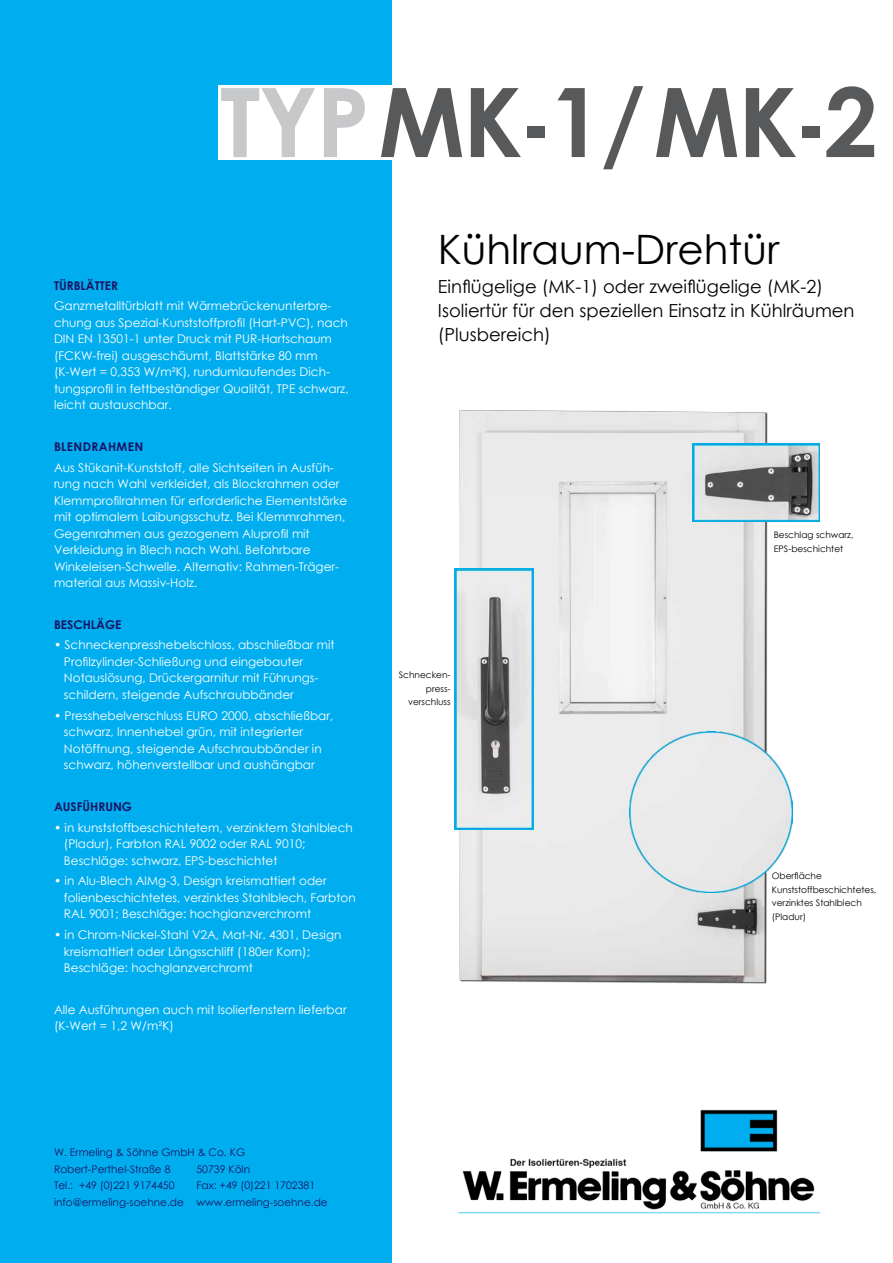
<style>
.page{position:relative;width:893px;height:1263px;background:#fff}
.page>*{position:absolute;margin:0;border:0;box-sizing:border-box;transform-origin:0 0}
.t1{font:700 96px "Century Gothic";letter-spacing:-.02em;color:#58595b}
.t2{font:40.5px "Century Gothic";color:#000}
.t3{font:18px/24px "Century Gothic";color:#000}
.t4{font:12px/16.5px "Century Gothic";color:#fff}
.t5{font:700 12px "Century Gothic";color:#1b1464}
.t6{font:700 12px "Century Gothic";letter-spacing:.03em;color:#1b1464}
.t7{font:10.5px/16.5px "Century Gothic";color:#1b1464}
.t8{font:9px/13.5px "Century Gothic";color:#000}
.s1{color:#c7c8ca}
</style>
<div class="page">
<img style="left:458px;top:1109px;width:363px;height:105px">
<div style="left:0;top:0;width:391px;height:1263px;background:#00aeef"></div>
<div style="left:218px;top:85px;width:660px;height:74px;background:#fff"></div>
<img style="left:454px;top:410px;width:321px;height:574px">
<img style="left:630px;top:731px;width:162px;height:162px">
<img style="left:692px;top:444px;width:128px;height:78px">
<img style="left:455px;top:568px;width:78px;height:261px">
<h1 class="t1" style="left:220px;top:49px;width:659px"><span class="s1">TYP</span>MK-1/MK-2</h1>
<p class="t5" style="left:54px;top:276px;width:66px">TÜRBLÄTTER</p>
<p class="t4" style="left:54px;top:298px;width:296px">Ganzmetalltürblatt mit Wärmebrückenunterbre&shy;chung aus Spezial-Kunststoffprofil (Hart-PVC), nach DIN EN 13501-1 unter Druck mit PUR-Hartschaum (FCKW-frei) ausgeschäumt, Blattstärke 80 mm (K-Wert = 0,353 W/m²K), rundumlaufendes Dich&shy;tungsprofil in fettbeständiger Qualität, TPE schwarz, leicht austauschbar.</p>
<p class="t6" style="left:54px;top:437px;width:91px">BLENDRAHMEN</p>
<p class="t4" style="left:54px;top:459px;width:295px">Aus Stükanit-Kunststoff, alle Sichtseiten in Ausfüh&shy;rung nach Wahl verkleidet, als Blockrahmen oder Klemmprofilrahmen für erforderliche Elementstärke mit optimalem Laibungsschutz. Bei Klemmrahmen, Gegenrahmen aus gezogenem Aluprofil mit Verkleidung in Blech nach Wahl. Befahrbare Winkeleisen-Schwelle. Alternativ: Rahmen-Träger&shy;material aus Massiv-Holz.</p>
<p class="t5" style="left:54px;top:615px;width:69px">BESCHLÄGE</p>
<p class="t4" style="left:64px;top:637px;width:272px;text-indent:-10px">• Schneckenpresshebelschloss, abschließbar mit Profilzylinder-Schließung und eingebauter Notauslösung, Drückergarnitur mit Führungs&shy;schildern, steigende Aufschraubbänder</p>
<p class="t4" style="left:64px;top:707px;width:271px;text-indent:-10px">• Presshebelverschluss EURO 2000, abschließbar, schwarz, Innenhebel grün, mit integrierter Notöffnung, steigende Aufschraubbänder in schwarz, höhenverstellbar und aushängbar</p>
<p class="t5" style="left:54px;top:797px;width:79px">AUSFÜHRUNG</p>
<p class="t4" style="left:64px;top:819px;width:290px;text-indent:-10px">• in kunststoffbeschichtetem, verzinktem Stahlblech (Pladur), Farbton RAL 9002 oder RAL 9010;<br>Beschläge: schwarz, EPS-beschichtet</p>
<p class="t4" style="left:64px;top:872px;width:293px;text-indent:-10px">• in Alu-Blech AlMg-3, Design kreismattiert oder folienbeschichtetes, verzinktes Stahlblech, Farbton<br>RAL 9001; Beschläge: hochglanzverchromt</p>
<p class="t4" style="left:64px;top:926px;width:279px;text-indent:-10px">• in Chrom-Nickel-Stahl V2A, Mat-Nr. 4301, Design kreismattiert oder Längsschliff (180er Korn);<br>Beschläge: hochglanzverchromt</p>
<p class="t4" style="left:54px;top:1001px;width:294px">Alle Ausführungen auch mit Isolierfenstern lieferbar (K-Wert = 1,2 W/m²K)</p>
<h2 class="t2" style="left:438px;top:221px;width:343px">Kühlraum-Drehtür</h2>
<h3 class="t3" style="left:438px;top:274px;width:418px">Einflügelige (MK-1) oder zweiflügelige (MK-2)<br>Isoliertür für den speziellen Einsatz in Kühlräumen (Plusbereich)</h3>
<p class="t8" style="left:399px;top:668px;width:53px;text-align:right">Schnecken&shy;press&shy;verschluss</p>
<p class="t8" style="left:774px;top:528px;width:81px">Beschlag schwarz,<br>EPS-beschichtet</p>
<p class="t8" style="left:772px;top:869px;width:106px">Oberfläche<br>Kunststoffbeschichtetes, verzinktes Stahlblech (Pladur)</p>
<p class="t7" style="left:54px;top:1144px;width:193px">W. Ermeling &amp; Söhne GmbH &amp; Co. KG<br>Robert-Perthel-Straße 8</p>
<p class="t7" style="left:196px;top:1160px;width:55px">50739 Köln</p>
<p class="t7" style="left:54px;top:1177px;width:122px">Tel.: +49 (0)221 9174450</p>
<p class="t7" style="left:54px;top:1177px;width:275px;text-indent:142px">Fax: +49 (0)221 1702381 info@ermeling-soehne.de www.ermeling-soehne.de</p>
</div>
